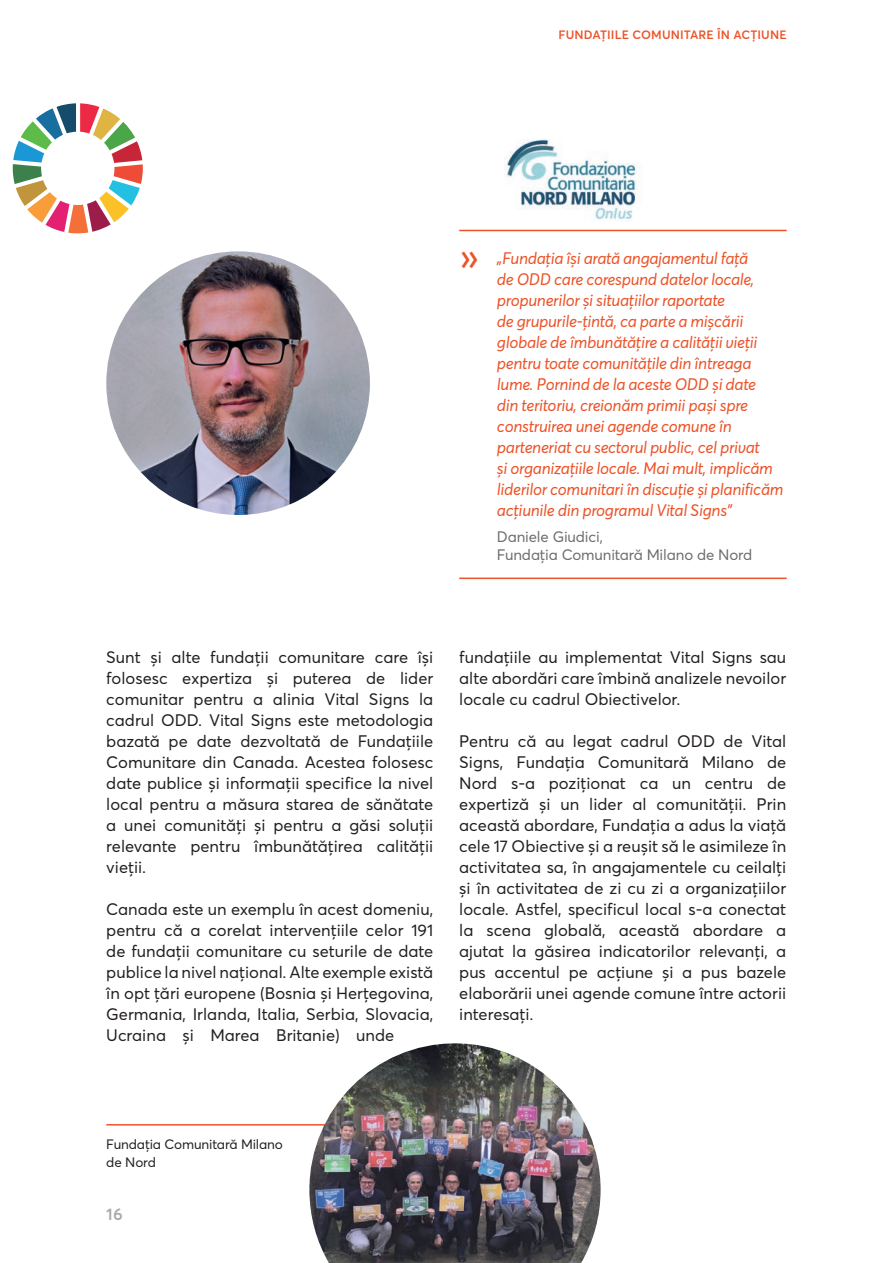
<style>
.page{position:relative;width:893px;height:1263px;background:#fff}
.page>*{position:absolute;margin:0;border:0;box-sizing:border-box;transform-origin:0 0}
.t1{font:37.5px "Meta OT";color:#ec5328}
.t2{font:16.5px/21px "Averta Std";color:#231f20;text-align:justify}
.t3{font:italic 16.5px/21px "Averta Std";letter-spacing:-.02em;color:#ec5328}
.t4{font:600 16.5px "Averta Std";color:#a8a9ad}
.t5{font:15px/18px "Averta Std";letter-spacing:-.01em;color:#6c6d70}
.t6{font:13.5px/18px "Averta Std";letter-spacing:-.01em;color:#231f20}
.t7{font:600 12px "Averta Std";letter-spacing:.01em;color:#ec5328}
</style>
<div class="page">
<hr style="left:106px;top:1124px;width:271px;height:1px;background:#ec5328">
<img style="left:309px;top:1043px;width:292px;height:220px">
<img style="left:506px;top:139px;width:132px;height:82px">
<img style="left:106px;top:251px;width:264px;height:264px;border-radius:132px">
<svg style="left:13px;top:103px;width:130px;height:130px"></svg>
<hr style="left:459px;top:230px;width:328px;height:1px;background:#ec5328">
<hr style="left:459px;top:578px;width:328px;height:1px;background:#ec5328">
<p class="t7" style="left:559px;top:27px;width:230px">FUNDAȚIILE COMUNITARE ÎN ACȚIUNE</p>
<h1 class="t1" style="left:460px;top:233px;width:21px">»</h1>
<p class="t3" style="left:497px;top:248px;width:288px">„Fundația își arată angajamentul față<br>de ODD care corespund datelor locale, propunerilor și situațiilor raportate<br>de grupurile-țintă, ca parte a mișcării globale de îmbunătățire a calității vieții pentru toate comunitățile din întreaga lume. Pornind de la aceste ODD și date<br>din teritoriu, creionăm primii pași spre construirea unei agende comune în parteneriat cu sectorul public, cel privat<br>și organizațiile locale. Mai mult, implicăm liderilor comunitari în discuție și planificăm acțiunile din programul Vital Signs”</p>
<p class="t5" style="left:497px;top:527px;width:257px">Daniele Giudici,<br>Fundația Comunitară Milano de Nord</p>
<p class="t2" style="left:106px;top:647px;width:329px">Sunt și alte fundații comunitare care își folosesc expertiza și puterea de lider comunitar pentru a alinia Vital Signs la cadrul ODD. Vital Signs este metodologia bazată pe date dezvoltată de Fundațiile Comunitare din Canada. Acestea folosesc date publice și informații specifice la nivel local pentru a măsura starea de sănătate a unei comunități și pentru a găsi soluții relevante pentru îmbunătățirea calității vieții.</p>
<p class="t2" style="left:106px;top:899px;width:329px">Canada este un exemplu în acest domeniu, pentru că a corelat intervențiile celor 191 de fundații comunitare cu seturile de date publice la nivel național. Alte exemple există în opt țări europene (Bosnia și Herțegovina, Germania, Irlanda, Italia, Serbia, Slovacia, Ucraina și Marea Britanie) unde</p>
<p class="t2" style="left:459px;top:647px;width:329px">fundațiile au implementat Vital Signs sau alte abordări care îmbină analizele nevoilor locale cu cadrul Obiectivelor.</p>
<p class="t2" style="left:459px;top:731px;width:329px">Pentru că au legat cadrul ODD de Vital Signs, Fundația Comunitară Milano de Nord s-a poziționat ca un centru de expertiză și un lider al comunității. Prin această abordare, Fundația a adus la viață cele 17 Obiective și a reușit să le asimileze în activitatea sa, în angajamentele cu ceilalți și în activitatea de zi cu zi a organizațiilor locale. Astfel, specificul local s-a conectat la scena globală, această abordare a ajutat la găsirea indicatorilor relevanți, a pus accentul pe acțiune și a pus bazele elaborării unei agende comune între actorii interesați.</p>
<p class="t6" style="left:106px;top:1135px;width:178px">Fundația Comunitară Milano de Nord</p>
<p class="t4" style="left:106px;top:1204px;width:18px">16</p>
</div>
